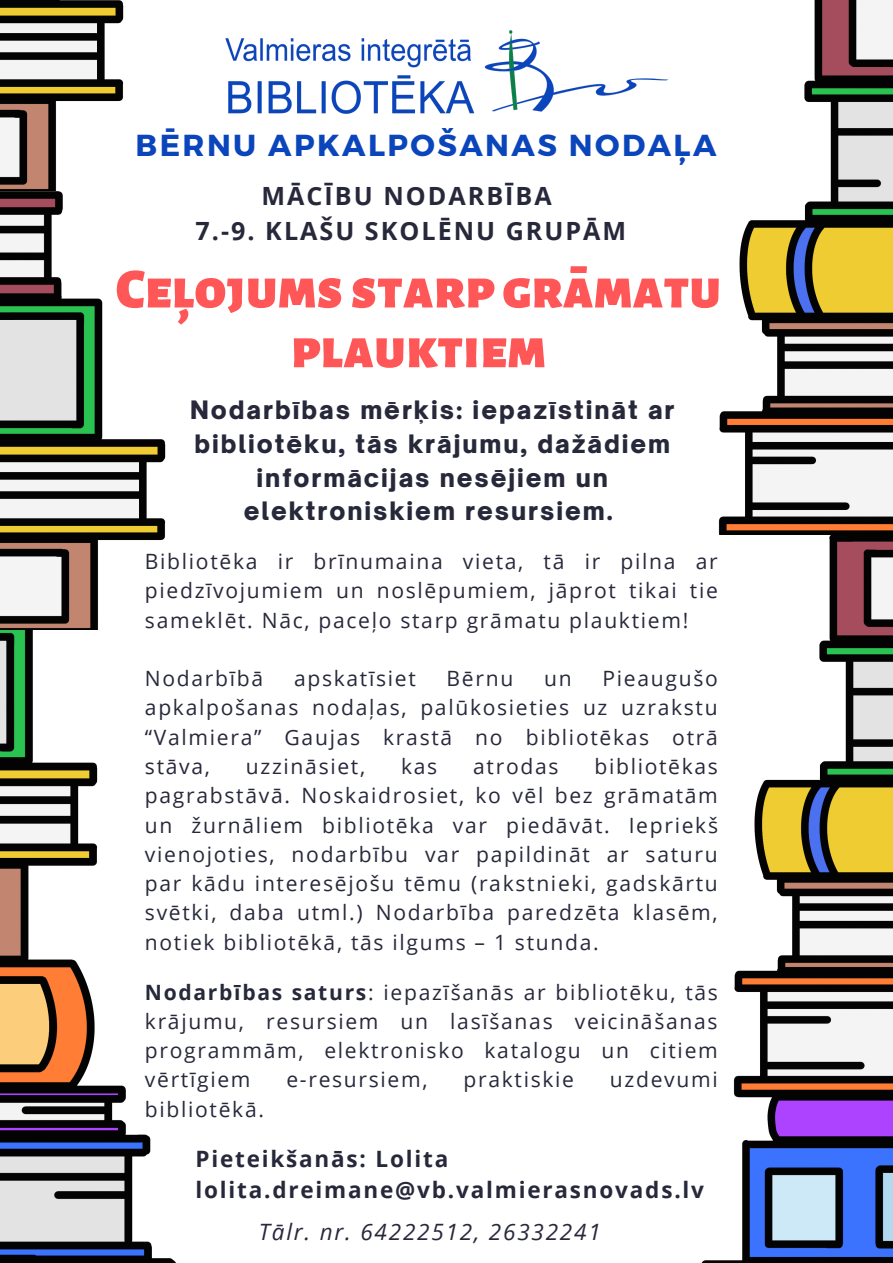
<style>
.page{position:relative;width:893px;height:1263px;background:#fff}
.page>*{position:absolute;margin:0;border:0;box-sizing:border-box;transform-origin:0 0}
.t1{font:900 56.32px/59.8px "Alegreya Sans SC";color:#ff5757;text-align:center}
.t2{font:700 30.38px "Montserrat";letter-spacing:.08em;color:#0b45bb}
.t3{font:700 25.12px "Open Sans";letter-spacing:.08em;color:#27293b}
.t4{font:900 24.3px/33.8px "Open Sauce One";letter-spacing:.08em;color:#27293b;text-align:center}
.t5{font:700 22.5px/31.5px "Open Sans";letter-spacing:.08em;color:#27293b}
.t6{font:italic 22.5px "Open Sans";letter-spacing:.08em;color:#27293b}
.t7{font:21.08px/29.2px "Open Sans";letter-spacing:.08em;color:#27293b;text-align:justify}
.s1{font-weight:700}
</style>
<div class="page">
<img style="left:0;top:629px;width:176px;height:634px">
<img style="left:0;top:191px;width:166px;height:438px">
<img style="left:701px;top:534px;width:192px;height:729px">
<img style="left:718px;top:0;width:175px;height:534px">
<img style="left:0;top:0;width:124px;height:191px">
<img style="left:226px;top:31px;width:442px;height:83px">
<p class="t2" style="left:136px;top:126px;width:582px">BĒRNU APKALPOŠANAS NODAĻA</p>
<p class="t3" style="left:262px;top:178px;width:292px">MĀCĪBU NODARBĪBA</p>
<p class="t3" style="left:196px;top:213px;width:432px">7.-9. KLAŠU SKOLĒNU GRUPĀM</p>
<p class="t1" style="left:116px;top:261px;width:607px">Ceļojums starp grāmatu plauktiem</p>
<p class="t4" style="left:190px;top:393px;width:486px">Nodarbības mērķis: iepazīstināt ar bibliotēku, tās krājumu, dažādiem informācijas nesējiem un elektroniskiem resursiem.</p>
<p class="t7" style="left:145px;top:546px;width:574px">Bibliotēka ir brīnumaina vieta, tā ir pilna ar piedzīvojumiem un noslēpumiem, jāprot tikai tie sameklēt. Nāc, paceļo starp grāmatu plauktiem!</p>
<p class="t7" style="left:145px;top:663px;width:120px">Nodarbībā</p>
<p class="t7" style="left:294px;top:663px;width:123px">apskatīsiet</p>
<p class="t7" style="left:446px;top:663px;width:68px">Bērnu</p>
<p class="t7" style="left:544px;top:663px;width:29px">un</p>
<p class="t7" style="left:145px;top:663px;width:574px;text-indent:457px">Pieaugušo apkalpošanas nodaļas, palūkosieties uz uzrakstu “Valmiera” Gaujas krastā no bibliotēkas otrā stāva,</p>
<p class="t7" style="left:145px;top:751px;width:574px;text-indent:449px">bibliotēkas pagrabstāvā. Noskaidrosiet, ko vēl bez grāmatām un žurnāliem bibliotēka var piedāvāt. Iepriekš vienojoties, nodarbību var papildināt ar saturu par kādu interesējošu tēmu (rakstnieki, gadskārtu svētki, daba utml.) Nodarbība paredzēta klasēm, notiek bibliotēkā, tās ilgums – 1 stunda.</p>
<p class="t7" style="left:145px;top:977px;width:574px"><span class="s1">Nodarbības saturs</span>: iepazīšanās ar bibliotēku, tās krājumu, resursiem un lasīšanas veicināšanas programmām, elektronisko katalogu un citiem vērtīgiem</p>
<p class="t7" style="left:246px;top:751px;width:121px">uzzināsiet,</p>
<p class="t7" style="left:401px;top:751px;width:38px">kas</p>
<p class="t7" style="left:473px;top:751px;width:87px">atrodas</p>
<p class="t7" style="left:286px;top:1065px;width:143px">e-resursiem,</p>
<p class="t7" style="left:463px;top:1065px;width:112px">praktiskie</p>
<p class="t7" style="left:610px;top:1065px;width:109px">uzdevumi</p>
<p class="t7" style="left:145px;top:1094px;width:121px">bibliotēkā.</p>
<p class="t5" style="left:195px;top:1142px;width:510px">Pieteikšanās: Lolita lolita.dreimane@vb.valmierasnovads.lv</p>
<p class="t6" style="left:259px;top:1216px;width:343px">Tālr. nr. 64222512, 26332241</p>
</div>
